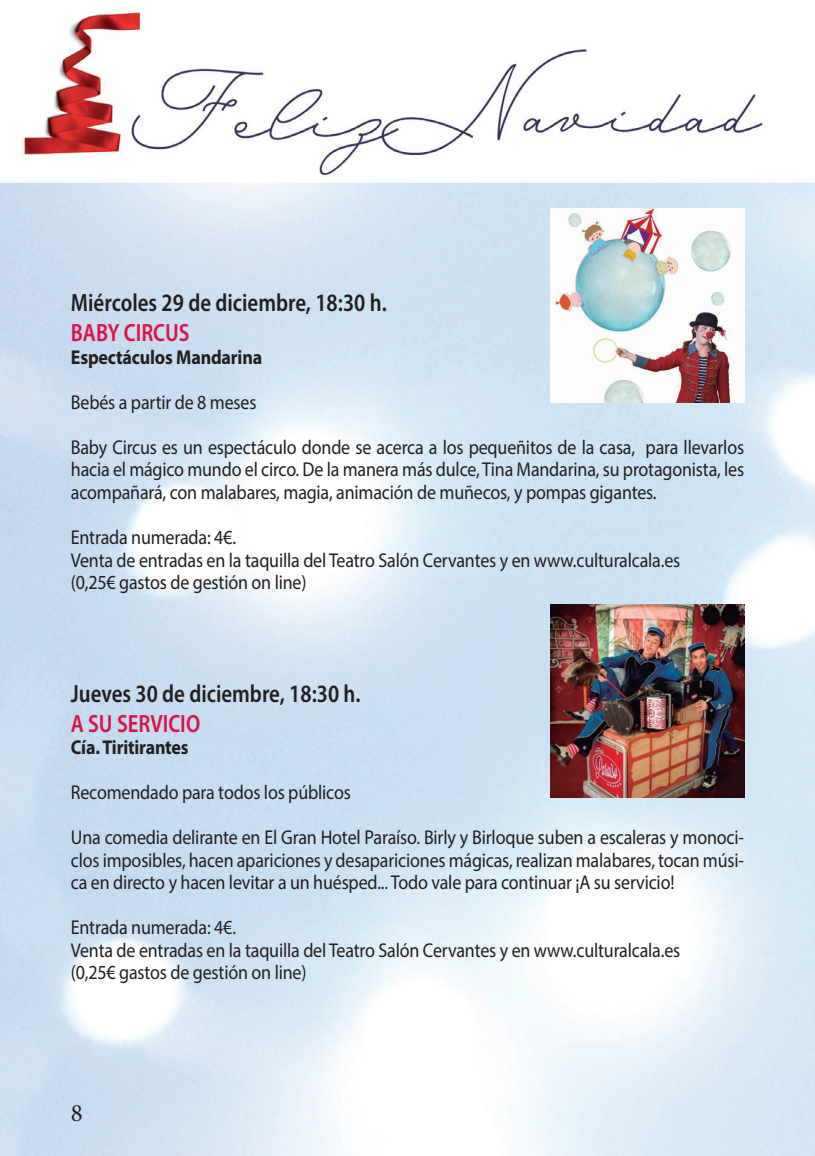
<style>
.page{position:relative;width:815px;height:1156px;background:#fff}
.page>*{position:absolute;margin:0;border:0;box-sizing:border-box;transform-origin:0 0}
.SUBTÍTULOS{font:600 semi-condensed 25px "Myriad Pro";color:#231f20;scale:.9 1}
.SUBTÍTULOS-2{font:600 semi-condensed 25px "Myriad Pro";color:#dd1147;scale:.9 1}
.t1{font:25px "Minion Pro";color:#231f20}
.CUERPO_NORMAL{font:20px/22.5px "Myriad Pro";letter-spacing:-.01em;color:#231f20;text-align:justify;scale:.9 1}
.CUERPO_NORMAL-2{font:700 20px "Myriad Pro";letter-spacing:-.01em;color:#231f20;scale:.9 1}
</style>
<div class="page">
<img style="left:0;top:12px;width:815px;height:1143px">
<img style="left:550px;top:208px;width:194px;height:194px">
<img style="left:550px;top:604px;width:194px;height:193px">
<p class="SUBTÍTULOS" style="left:71px;top:287px;width:353px">Miércoles 29 de diciembre, 18:30 h.</p>
<p class="SUBTÍTULOS-2" style="left:71px;top:317px;width:133px">BABY CIRCUS</p>
<p class="CUERPO_NORMAL-2" style="left:71px;top:344px;width:214px">Espectáculos Mandarina</p>
<p class="CUERPO_NORMAL" style="left:71px;top:390px;width:208px">Bebés a partir de 8 meses</p>
<p class="CUERPO_NORMAL" style="left:71px;top:435px;width:750px">Baby Circus es un espectáculo donde se acerca a los pequeñitos de la casa, para llevarlos hacia el mágico mundo el circo. De la manera más dulce, Tina Mandarina, su protagonista, les acompañará, con malabares, magia, animación de muñecos, y pompas gigantes.</p>
<p class="CUERPO_NORMAL" style="left:71px;top:525px;width:185px">Entrada numerada: 4€.</p>
<p class="CUERPO_NORMAL" style="left:71px;top:548px;width:679px">Venta de entradas en la taquilla del Teatro Salón Cervantes y en www.culturalcala.es</p>
<p class="CUERPO_NORMAL" style="left:71px;top:570px;width:263px">(0,25€ gastos de gestión on line)</p>
<p class="SUBTÍTULOS" style="left:71px;top:677px;width:324px">Jueves 30 de diciembre, 18:30 h.</p>
<p class="SUBTÍTULOS-2" style="left:71px;top:707px;width:145px">A SU SERVICIO</p>
<p class="CUERPO_NORMAL-2" style="left:71px;top:734px;width:133px">Cía. Tiritirantes</p>
<p class="CUERPO_NORMAL" style="left:71px;top:780px;width:313px">Recomendado para todos los públicos</p>
<p class="CUERPO_NORMAL" style="left:71px;top:825px;width:750px">Una comedia delirante en El Gran Hotel Paraíso. Birly y Birloque suben a escaleras y monoci&shy;clos imposibles, hacen apariciones y desapariciones mágicas, realizan malabares, tocan músi&shy;ca en directo y hacen levitar a un huésped... Todo vale para continuar ¡A su servicio!</p>
<p class="CUERPO_NORMAL" style="left:71px;top:915px;width:185px">Entrada numerada: 4€.</p>
<p class="CUERPO_NORMAL" style="left:71px;top:938px;width:679px">Venta de entradas en la taquilla del Teatro Salón Cervantes y en www.culturalcala.es</p>
<p class="CUERPO_NORMAL" style="left:71px;top:960px;width:263px">(0,25€ gastos de gestión on line)</p>
<p class="t1" style="left:71px;top:1095px;width:13px">8</p>
</div>
